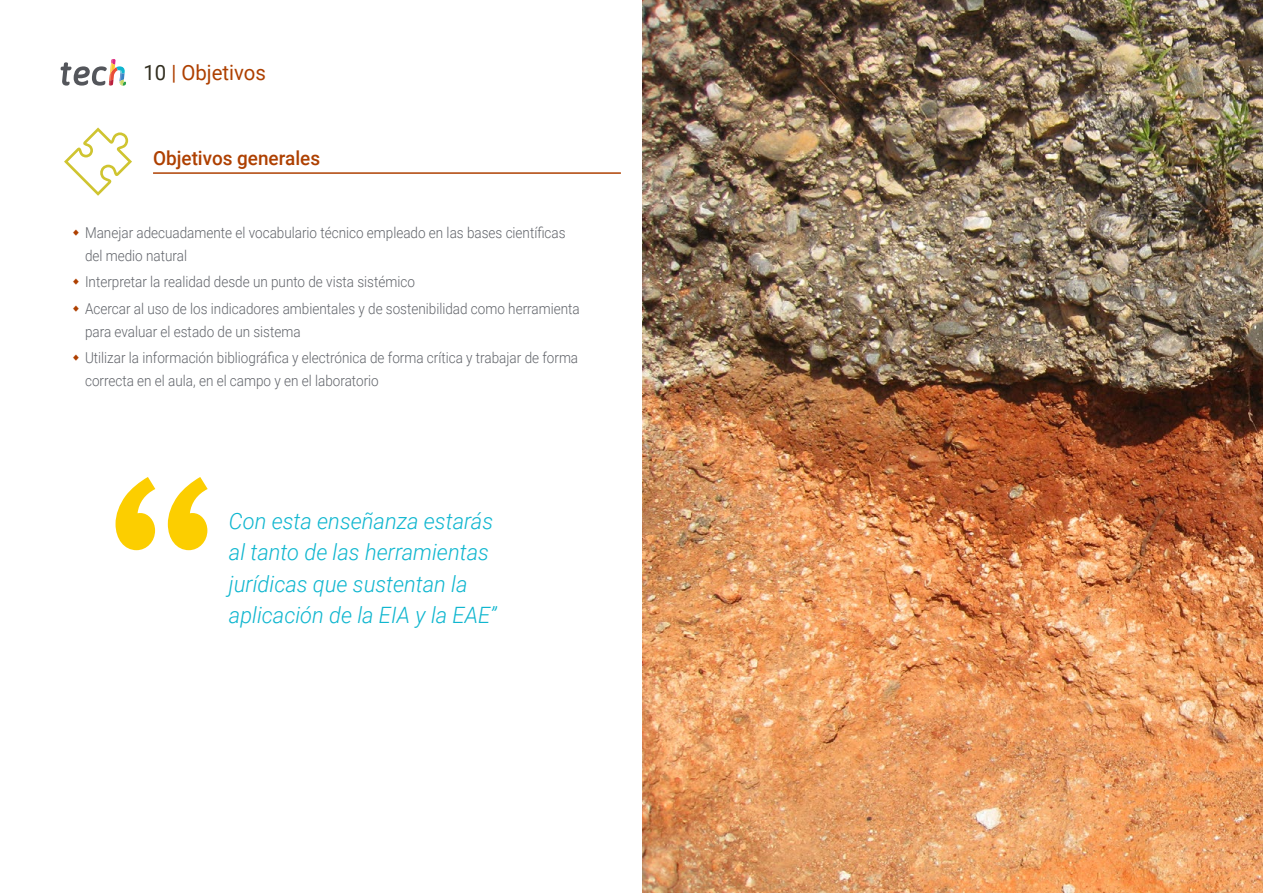
<style>
.page{position:relative;width:1263px;height:893px;background:#fff}
.page>*{position:absolute;margin:0;border:0;box-sizing:border-box;transform-origin:0 0}
.t1{font:italic 300 22.5px/31.5px "Roboto";color:#0fb6cf}
.t2{font:21px "Roboto";color:#ae4000}
.t3{font:500 19.5px "Roboto";color:#ae4000}
.t4{font:300 15px/26.7px "Roboto";color:#61646a;scale:.9 1}
.s1{color:#312e20}
</style>
<div class="page">
<hr style="left:153px;top:173px;width:468px;height:1px;background:#ae4000">
<svg style="left:64px;top:127px;width:68px;height:69px"></svg>
<svg style="left:61px;top:59px;width:65px;height:27px"></svg>
<svg style="left:116px;top:477px;width:92px;height:73px"></svg>
<img style="left:642px;top:0;width:621px;height:893px">
<h2 class="t2" style="left:144px;top:57px;width:124px"><span class="s1">10</span> | Objetivos</h2>
<h3 class="t3" style="left:153px;top:144px;width:169px">Objetivos generales</h3>
<p class="t4" style="left:85px;top:221px;width:535px;line-height:22.5px">Manejar adecuadamente el vocabulario técnico empleado en las bases científicas del medio natural</p>
<p class="t4" style="left:85px;top:268px;width:551px">Interpretar la realidad desde un punto de vista sistémico<br>Acercar al uso de los indicadores ambientales y de sostenibilidad como herramienta</p>
<p class="t4" style="left:85px;top:317px;width:549px">para evaluar el estado de un sistema<br>Utilizar la información bibliográfica y electrónica de forma crítica y trabajar de forma</p>
<p class="t4" style="left:85px;top:367px;width:328px">correcta en el aula, en el campo y en el laboratorio</p>
<h1 class="t1" style="left:229px;top:504px;width:269px">Con esta enseñanza estarás al tanto de las herramientas jurídicas que sustentan la aplicación de la EIA y la EAE”</h1>
</div>
